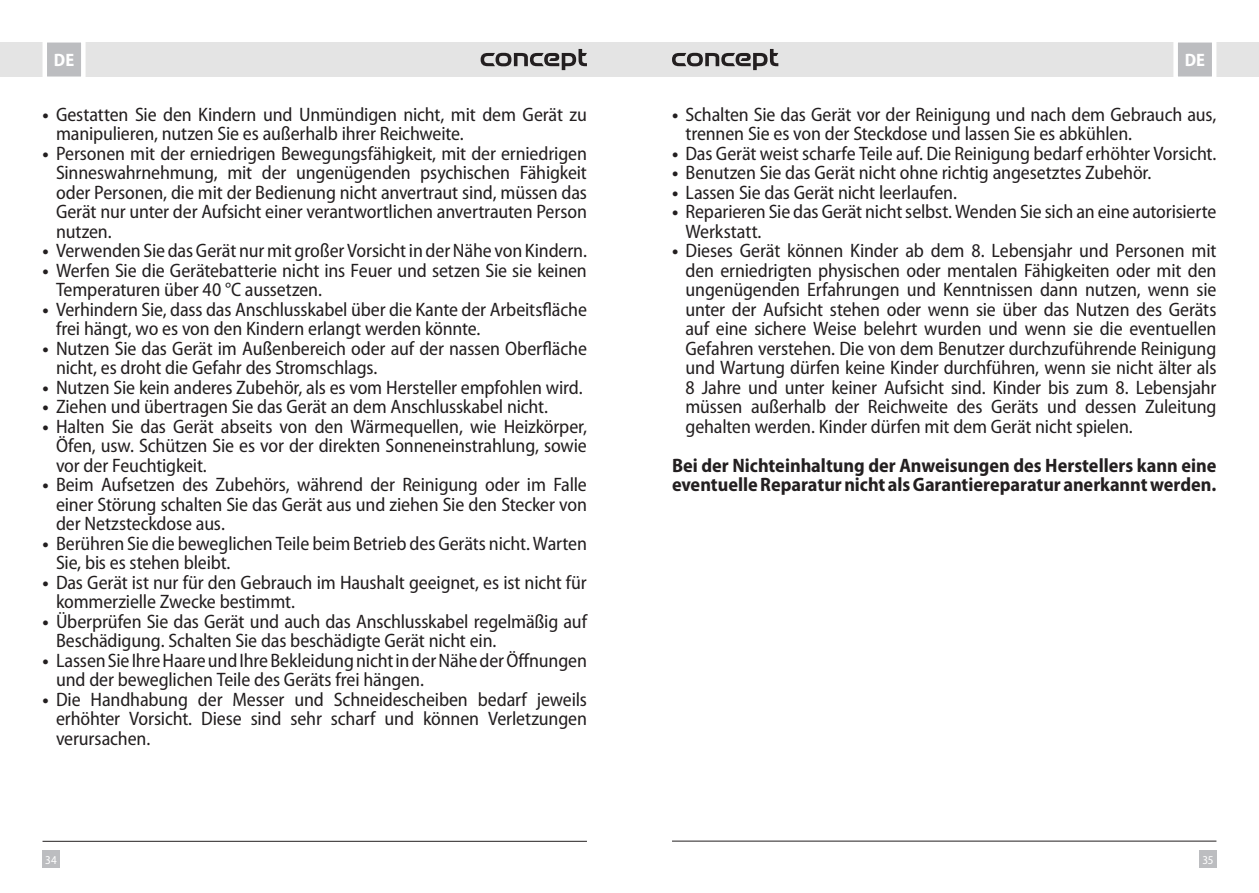
<style>
.page{position:relative;width:1259px;height:893px;background:#fff}
.page>*{position:absolute;margin:0;border:0;box-sizing:border-box;transform-origin:0 0}
.t1{font:semi-condensed 19.5px/19.5px "Myriad Pro";letter-spacing:-.01em;color:#231f20}
.t2{font:700 semi-condensed 19.5px/19.5px "Myriad Pro";color:#231f20}
.t3{font:700 semi-condensed 18px "Myriad Pro";color:#fff}
.t4{font:semi-condensed 12px "Myriad Pro";color:#fff}
.s1{font-weight:700}
</style>
<div class="page">
<div style="left:629px;top:43px;width:630px;height:34px;background:#e4e4e4"></div>
<div style="left:0;top:43px;width:629px;height:34px;background:#e4e4e4"></div>
<div style="left:43px;top:850px;width:17px;height:17px;background:#bcbdc0"></div>
<div style="left:1199px;top:850px;width:17px;height:17px;background:#bcbdc0"></div>
<svg style="left:1171px;top:42px;width:47px;height:35px;background:#cdced0"></svg>
<svg style="left:40px;top:42px;width:48px;height:35px;background:#ceced0"></svg>
<hr style="left:672px;top:841px;width:544px;height:1px;background:#231f20">
<hr style="left:43px;top:841px;width:544px;height:1px;background:#231f20">
<svg style="left:672px;top:49px;width:106px;height:21px"></svg>
<svg style="left:480px;top:49px;width:107px;height:21px"></svg>
<p class="t3" style="left:54px;top:48px;width:22px">DE</p>
<p class="t3" style="left:1184px;top:48px;width:22px">DE</p>
<p class="t1" style="left:56px;top:104px;width:532px;text-indent:-13px"><span class="s1">•</span> Gestatten Sie den Kindern und Unmündigen nicht, mit dem Gerät zu manipulieren, nutzen Sie es außerhalb ihrer Reichweite.</p>
<p class="t1" style="left:56px;top:143px;width:532px;text-align:justify;text-indent:-13px"><span class="s1">•</span> Personen mit der erniedrigen Bewegungsfähigkeit, mit der erniedrigen Sinneswahrnehmung, mit der ungenügenden psychischen Fähigkeit oder Personen, die mit der Bedienung nicht anvertraut sind, müssen das Gerät nur unter der Aufsicht einer verantwortlichen anvertrauten Person nutzen.</p>
<p class="t1" style="left:43px;top:241px;width:546px"><span class="s1">•</span> Verwenden Sie das Gerät nur mit großer Vorsicht in der Nähe von Kindern.</p>
<p class="t1" style="left:56px;top:260px;width:532px;text-indent:-13px"><span class="s1">•</span> Werfen Sie die Gerätebatterie nicht ins Feuer und setzen Sie sie keinen<br>Temperaturen über 40 °C aussetzen.</p>
<p class="t1" style="left:56px;top:299px;width:532px;text-indent:-13px"><span class="s1">•</span> Verhindern Sie, dass das Anschlusskabel über die Kante der Arbeitsfläche frei hängt, wo es von den Kindern erlangt werden könnte.</p>
<p class="t1" style="left:56px;top:338px;width:532px;text-indent:-13px"><span class="s1">•</span> Nutzen Sie das Gerät im Außenbereich oder auf der nassen Oberfläche nicht, es droht die Gefahr des Stromschlags.</p>
<p class="t1" style="left:43px;top:377px;width:542px"><span class="s1">•</span> Nutzen Sie kein anderes Zubehör, als es vom Hersteller empfohlen wird.</p>
<p class="t1" style="left:43px;top:397px;width:507px"><span class="s1">•</span> Ziehen und übertragen Sie das Gerät an dem Anschlusskabel nicht.</p>
<p class="t1" style="left:56px;top:416px;width:532px;text-align:justify;text-indent:-13px"><span class="s1">•</span> Halten Sie das Gerät abseits von den Wärmequellen, wie Heizkörper, Öfen, usw. Schützen Sie es vor der direkten Sonneneinstrahlung, sowie vor der Feuchtigkeit.</p>
<p class="t1" style="left:56px;top:475px;width:532px;text-align:justify;text-indent:-13px"><span class="s1">•</span> Beim Aufsetzen des Zubehörs, während der Reinigung oder im Falle einer Störung schalten Sie das Gerät aus und ziehen Sie den Stecker von der Netzsteckdose aus.</p>
<p class="t1" style="left:56px;top:533px;width:532px;text-indent:-13px"><span class="s1">•</span> Berühren Sie die beweglichen Teile beim Betrieb des Geräts nicht. Warten<br>Sie, bis es stehen bleibt.</p>
<p class="t1" style="left:56px;top:572px;width:532px;text-indent:-13px"><span class="s1">•</span> Das Gerät ist nur für den Gebrauch im Haushalt geeignet, es ist nicht für kommerzielle Zwecke bestimmt.</p>
<p class="t1" style="left:56px;top:611px;width:532px;text-indent:-13px"><span class="s1">•</span> Überprüfen Sie das Gerät und auch das Anschlusskabel regelmäßig auf<br>Beschädigung. Schalten Sie das beschädigte Gerät nicht ein.</p>
<p class="t1" style="left:56px;top:650px;width:532px;text-indent:-13px"><span class="s1">•</span> Lassen Sie Ihre Haare und Ihre Bekleidung nicht in der Nähe der Öffnungen und der beweglichen Teile des Geräts frei hängen.</p>
<p class="t1" style="left:56px;top:689px;width:532px;text-align:justify;text-indent:-13px"><span class="s1">•</span> Die Handhabung der Messer und Schneidescheiben bedarf jeweils erhöhter Vorsicht. Diese sind sehr scharf und können Verletzungen verursachen.</p>
<p class="t1" style="left:685px;top:104px;width:532px;text-indent:-13px"><span class="s1">•</span> Schalten Sie das Gerät vor der Reinigung und nach dem Gebrauch aus, trennen Sie es von der Steckdose und lassen Sie es abkühlen.</p>
<p class="t1" style="left:672px;top:143px;width:546px"><span class="s1">•</span> Das Gerät weist scharfe Teile auf. Die Reinigung bedarf erhöhter Vorsicht.</p>
<p class="t1" style="left:672px;top:163px;width:481px"><span class="s1">•</span> Benutzen Sie das Gerät nicht ohne richtig angesetztes Zubehör.</p>
<p class="t1" style="left:672px;top:182px;width:286px"><span class="s1">•</span> Lassen Sie das Gerät nicht leerlaufen.</p>
<p class="t1" style="left:685px;top:202px;width:532px;text-indent:-13px"><span class="s1">•</span> Reparieren Sie das Gerät nicht selbst. Wenden Sie sich an eine autorisierte<br>Werkstatt.</p>
<p class="t1" style="left:685px;top:241px;width:532px;text-align:justify;text-indent:-13px"><span class="s1">•</span> Dieses Gerät können Kinder ab dem 8. Lebensjahr und Personen mit den erniedrigten physischen oder mentalen Fähigkeiten oder mit den ungenügenden Erfahrungen und Kenntnissen dann nutzen, wenn sie unter der Aufsicht stehen oder wenn sie über das Nutzen des Geräts auf eine sichere Weise belehrt wurden und wenn sie die eventuellen Gefahren verstehen. Die von dem Benutzer durchzuführende Reinigung und Wartung dürfen keine Kinder durchführen, wenn sie nicht älter als 8 Jahre und unter keiner Aufsicht sind. Kinder bis zum 8. Lebensjahr müssen außerhalb der Reichweite des Geräts und dessen Zuleitung gehalten werden. Kinder dürfen mit dem Gerät nicht spielen.</p>
<p class="t2" style="left:672px;top:455px;width:546px">Bei der Nichteinhaltung der Anweisungen des Herstellers kann eine eventuelle Reparatur nicht als Garantiereparatur anerkannt werden.</p>
<p class="t4" style="left:45px;top:852px;width:13px">34</p>
<p class="t4" style="left:1202px;top:852px;width:13px">35</p>
</div>
